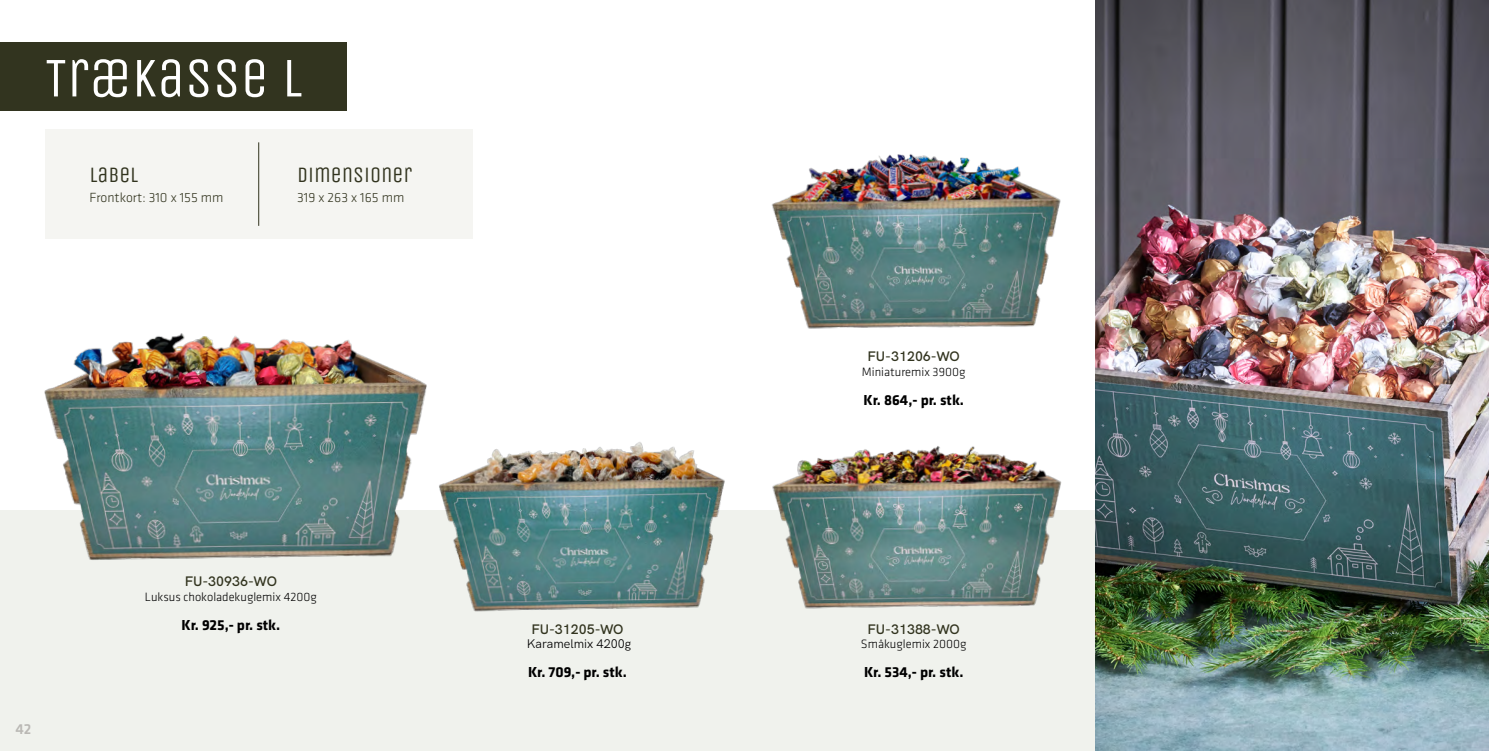
<style>
.page{position:relative;width:1489px;height:751px;background:#fff}
.page>*{position:absolute;margin:0;border:0;box-sizing:border-box;transform-origin:0 0}
.t1{font:56px "Unica One";color:#fff}
.t2{font:21.75px "Unica One";color:#32341f}
.t3{font:700 15px "Klavika Basic";color:#000}
.t4{font:500 15px "Klavika Basic";color:#bcb7b8}
.t5{font:600 13.75px "HK Grotesk";color:#32341f}
.t6{font:300 13.75px "Klavika Basic";color:#32341f}
.t7{font:300 12.5px "Klavika Basic";color:#000}
.t8{font:12.5px "HK Grotesk";color:#000}
</style>
<div class="page">
<div style="left:0;top:510px;width:1488px;height:240px;background:#f0f2ed"></div>
<div style="left:0;top:42px;width:346px;height:68px;background:#32341f"></div>
<img style="left:44px;top:333px;width:383px;height:227px">
<img style="left:426px;top:436px;width:299px;height:176px">
<div style="left:45px;top:129px;width:427px;height:109px;background:#f5f5f2"></div>
<hr style="left:258px;top:142px;width:1px;height:84px;background:#32341f">
<img style="left:772px;top:154px;width:289px;height:175px">
<img style="left:772px;top:446px;width:290px;height:163px">
<img style="left:1095px;top:0;width:393px;height:750px">
<h1 class="t1" style="left:45px;top:38px;width:259px">TRÆKASSE L</h1>
<h2 class="t2" style="left:89px;top:159px;width:51px">LABEL</h2>
<p class="t6" style="left:89px;top:189px;width:136px">Frontkort: 310 x 155 mm</p>
<h2 class="t2" style="left:297px;top:159px;width:116px">DIMENSIONER</h2>
<p class="t6" style="left:297px;top:189px;width:108px">319 x 263 x 165 mm</p>
<p class="t4" style="left:15px;top:718px;width:17px">42</p>
<p class="t5" style="left:185px;top:570px;width:94px">FU-30936-WO</p>
<p class="t7" style="left:145px;top:589px;width:173px">Luksus chokoladekuglemix 4200g</p>
<p class="t3" style="left:181px;top:613px;width:100px">Kr. 925,- pr. stk.</p>
<p class="t5" style="left:531px;top:618px;width:94px">FU-31205-WO</p>
<p class="t8" style="left:527px;top:634px;width:106px">Karamelmix 4200g</p>
<p class="t3" style="left:528px;top:661px;width:100px">Kr. 709,- pr. stk.</p>
<p class="t5" style="left:867px;top:345px;width:94px">FU-31206-WO</p>
<p class="t7" style="left:861px;top:364px;width:105px">Miniaturemix 3900g</p>
<p class="t3" style="left:863px;top:389px;width:102px">Kr. 864,- pr. stk.</p>
<p class="t5" style="left:867px;top:618px;width:94px">FU-31388-WO</p>
<p class="t7" style="left:861px;top:636px;width:107px">Småkuglemix 2000g</p>
<p class="t3" style="left:864px;top:661px;width:101px">Kr. 534,- pr. stk.</p>
</div>
